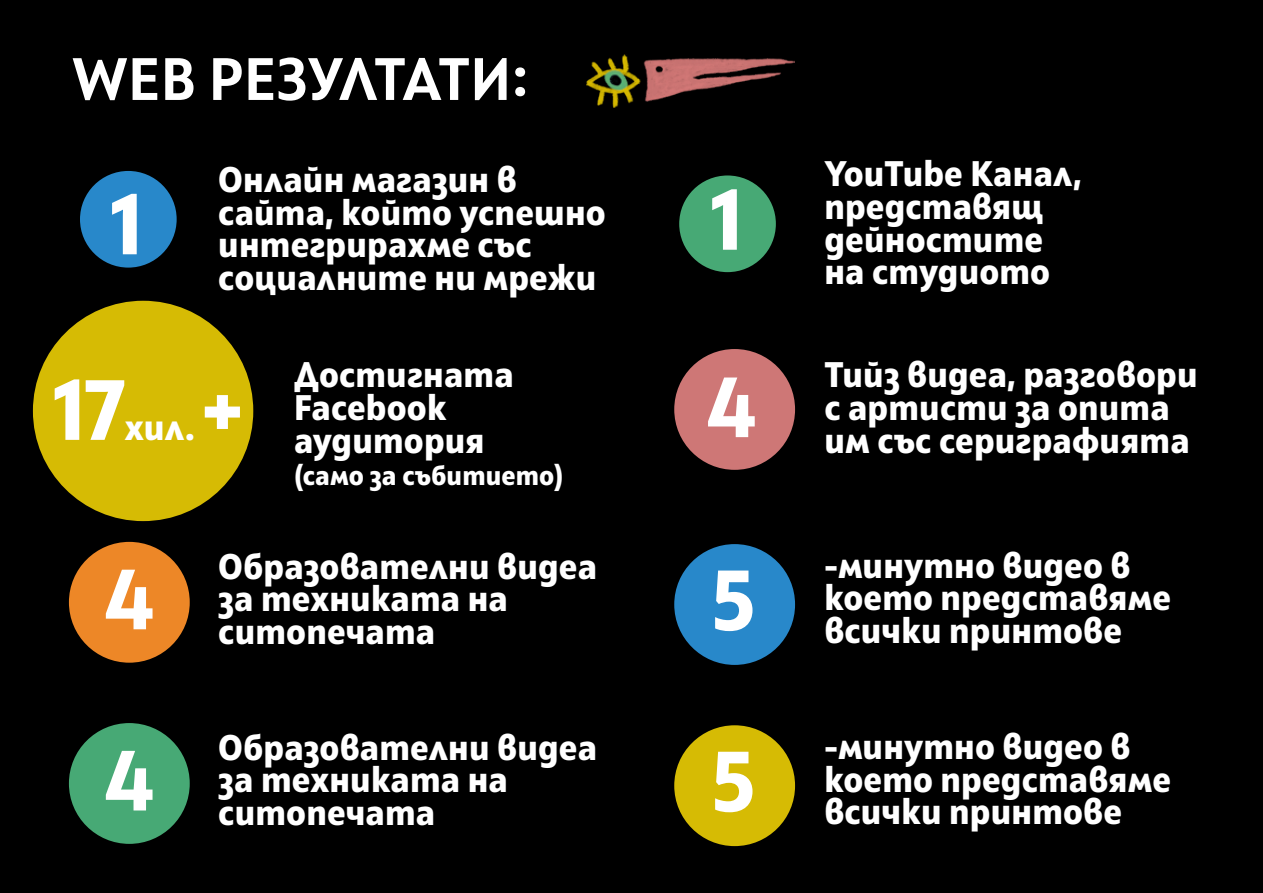
<style>
.page{position:relative;width:1263px;height:893px;background:#000}
.page>*{position:absolute;margin:0;border:0;box-sizing:border-box;transform-origin:0 0}
.t1{font:800 85.2px/181.2px "Squad";color:#fff}
.t2{font:700 59.7px "Squad";letter-spacing:.005em;color:#fff}
.t3{font:800 36px "Squad";color:#fff}
.t4{font:800 35.55px/32.7px "Squad";letter-spacing:.005em;color:#fff}
.t5{font:800 27px "Squad";letter-spacing:.005em;color:#fff}
</style>
<div class="page">
<div style="left:80px;top:171px;width:97px;height:97px;background:#2888ca;border-radius:50%"></div>
<div style="left:33px;top:301px;width:220px;height:220px;background:#d6bb04;border-radius:50%"></div>
<div style="left:679px;top:175px;width:97px;height:97px;background:#47a975;border-radius:50%"></div>
<div style="left:69px;top:542px;width:121px;height:121px;background:#ed8727;border-radius:50%"></div>
<div style="left:69px;top:723px;width:121px;height:121px;background:#47a975;border-radius:50%"></div>
<div style="left:674px;top:544px;width:121px;height:121px;background:#2888ca;border-radius:50%"></div>
<div style="left:674px;top:725px;width:121px;height:121px;background:#d6bb04;border-radius:50%"></div>
<div style="left:674px;top:349px;width:121px;height:121px;background:#ce7776;border-radius:50%"></div>
<img style="left:586px;top:54px;width:208px;height:54px">
<h2 class="t2" style="left:72px;top:41px;width:458px">WEB РЕЗУЛТАТИ:</h2>
<h1 class="t1" style="left:52px;top:131px;width:91px;line-height:185.6px;text-align:right">1<br>17</h1>
<p class="t3" style="left:125px;top:404px;width:72px">хил.</p>
<p class="t4" style="left:218px;top:163px;width:389px">Онлайн магазин в сайта, който успешно интегрирахме със социалните ни мрежи</p>
<h1 class="t1" style="left:203px;top:319px;width:41px">+</h1>
<p class="t4" style="left:294px;top:358px;width:221px">Достигната<br>Facebook аудитория</p>
<p class="t5" style="left:294px;top:458px;width:271px">(само за събитието)</p>
<h1 class="t1" style="left:710px;top:129px;width:34px">1</h1>
<h1 class="t1" style="left:707px;top:316px;width:51px">4</h1>
<p class="t4" style="left:218px;top:550px;width:380px">Образователни видеа за техниката на ситопечата</p>
<h1 class="t1" style="left:105px;top:509px;width:51px">4<br>4</h1>
<h1 class="t1" style="left:711px;top:509px;width:46px">5<br>5</h1>
<p class="t4" style="left:218px;top:731px;width:380px">Образователни видеа за техниката на ситопечата</p>
<p class="t4" style="left:824px;top:157px;width:259px">YouTube Канал, представящ дейностите на студиото</p>
<p class="t4" style="left:824px;top:358px;width:375px">Тийз видеа, разговори с артисти за опита им със сериграфията</p>
<p class="t4" style="left:824px;top:549px;width:348px">-минутно видео в което представяме всички принтове</p>
<p class="t4" style="left:824px;top:730px;width:348px">-минутно видео в което представяме всички принтове</p>
</div>
